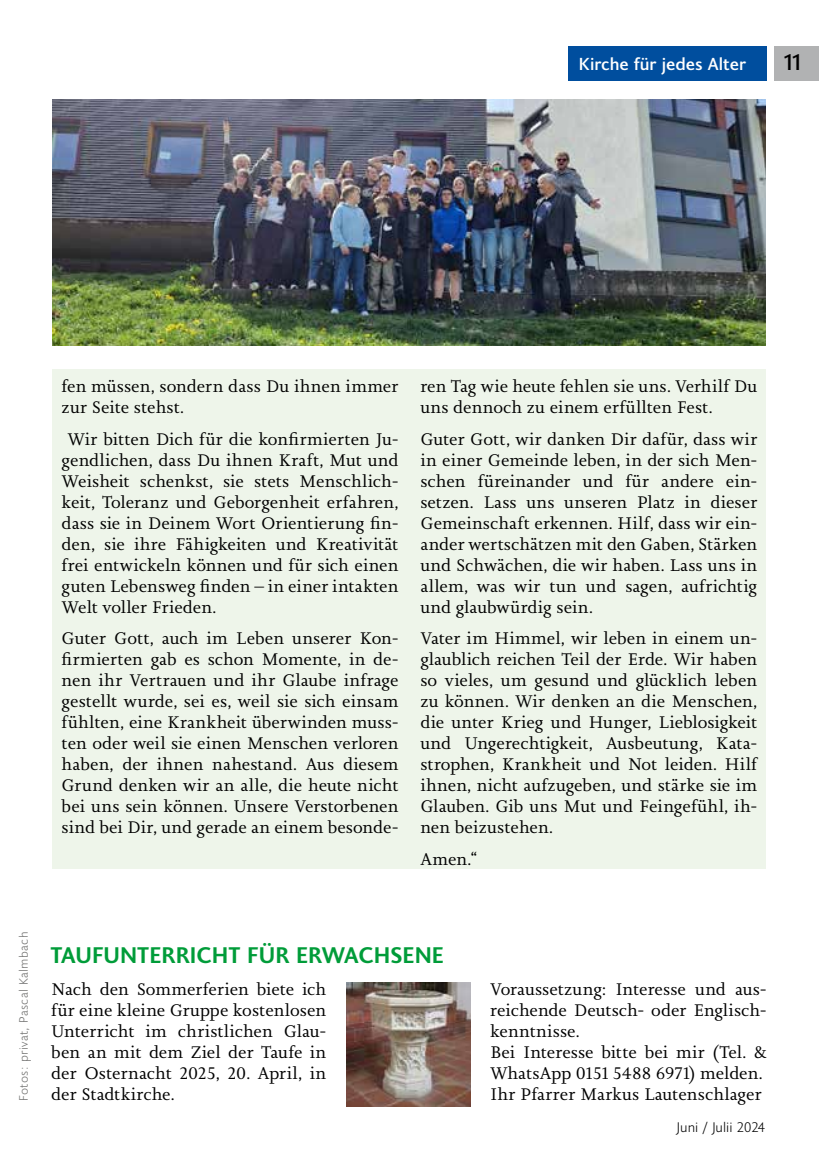
<style>
.page{position:relative;width:819px;height:1176px;background:#fff}
.page>*{position:absolute;margin:0;border:0;box-sizing:border-box;transform-origin:0 0}
.t1{font:700 22.75px "Joanna Sans Nova";color:#009c39}
.t2{font:500 22.75px "Joanna Sans Nova";color:#000}
.t3{font:17.5px/21px "Joanna Nova";letter-spacing:.005em;color:#000;text-align:justify}
.t4{font:500 17.5px "Joanna Sans Nova";color:#fff}
.t5{font:300 14px "Joanna Sans Nova";color:#000}
.t6{font:300 12.25px "Joanna Sans Nova";letter-spacing:.025em;color:#6f6f6e}
</style>
<div class="page">
<div style="left:774px;top:46px;width:45px;height:35px;background:#b1b2b3"></div>
<div style="left:568px;top:46px;width:198px;height:35px;background:#004e9e"></div>
<div style="left:52px;top:370px;width:713px;height:499px;background:#eef5ea"></div>
<img style="left:346px;top:982px;width:124px;height:124px">
<img style="left:52px;top:99px;width:713px;height:247px">
<p class="t4" style="left:579px;top:51px;width:169px">Kirche für jedes Alter</p>
<h1 class="t2" style="left:784px;top:46px;width:18px">11</h1>
<p class="t3" style="left:62px;top:376px;width:338px">fen müssen, sondern dass Du ihnen immer zur Seite stehst.</p>
<p class="t3" style="left:62px;top:428px;width:338px;text-indent:6px">Wir bitten Dich für die konfirmierten Ju&shy;gendlichen, dass Du ihnen Kraft, Mut und Weisheit schenkst, sie stets Menschlich&shy;keit, Toleranz und Geborgenheit erfahren, dass sie in Deinem Wort Orientierung fin&shy;den, sie ihre Fähigkeiten und Kreativität frei entwickeln können und für sich einen guten Lebensweg finden – in einer intakten Welt voller Frieden.</p>
<p class="t3" style="left:62px;top:628px;width:338px">Guter Gott, auch im Leben unserer Kon&shy;firmierten gab es schon Momente, in de&shy;nen ihr Vertrauen und ihr Glaube infrage gestellt wurde, sei es, weil sie sich einsam fühlten, eine Krankheit überwinden muss&shy;ten oder weil sie einen Menschen verloren haben, der ihnen nahestand. Aus diesem Grund denken wir an alle, die heute nicht bei uns sein können. Unsere Verstorbenen sind bei Dir, und gerade an einem besonde-</p>
<p class="t3" style="left:420px;top:376px;width:338px">ren Tag wie heute fehlen sie uns. Verhilf Du uns dennoch zu einem erfüllten Fest.</p>
<p class="t3" style="left:420px;top:428px;width:338px">Guter Gott, wir danken Dir dafür, dass wir in einer Gemeinde leben, in der sich Men&shy;schen füreinander und für andere ein&shy;setzen. Lass uns unseren Platz in dieser Gemeinschaft erkennen. Hilf, dass wir ein&shy;ander wertschätzen mit den Gaben, Stärken und Schwächen, die wir haben. Lass uns in allem, was wir tun und sagen, aufrichtig und glaubwürdig sein.</p>
<p class="t3" style="left:420px;top:628px;width:338px">Vater im Himmel, wir leben in einem un&shy;glaublich reichen Teil der Erde. Wir haben so vieles, um gesund und glücklich leben zu können. Wir denken an die Menschen, die unter Krieg und Hunger, Lieblosigkeit und Ungerechtigkeit, Ausbeutung, Kata&shy;strophen, Krankheit und Not leiden. Hilf ihnen, nicht aufzugeben, und stärke sie im Glauben. Gib uns Mut und Feingefühl, ih&shy;nen beizustehen.</p>
<p class="t3" style="left:420px;top:848px;width:58px">Amen.“</p>
<p class="t6" style="left:15px;top:1100px;width:170px;rotate:-90deg">Fotos: privat, Pascal Kalmbach</p>
<h1 class="t1" style="left:50px;top:938px;width:395px">TAUFUNTERRICHT FÜR ERWACHSENE</h1>
<p class="t3" style="left:51px;top:979px;width:276px">Nach den Sommerferien biete ich für eine kleine Gruppe kostenlosen Unterricht im christlichen Glau&shy;ben an mit dem Ziel der Taufe in der Osternacht 2025, 20. April, in der Stadtkirche.</p>
<p class="t3" style="left:490px;top:979px;width:278px;text-align:left">Voraussetzung: Interesse und aus&shy;reichende Deutsch- oder Englisch&shy;kenntnisse.<br>Bei Interesse bitte bei mir (Tel. &amp;<br>WhatsApp 0151 5488 6971) melden.<br>Ihr Pfarrer Markus Lautenschlager</p>
<p class="t5" style="left:677px;top:1117px;width:90px">Juni / Julii 2024</p>
</div>
